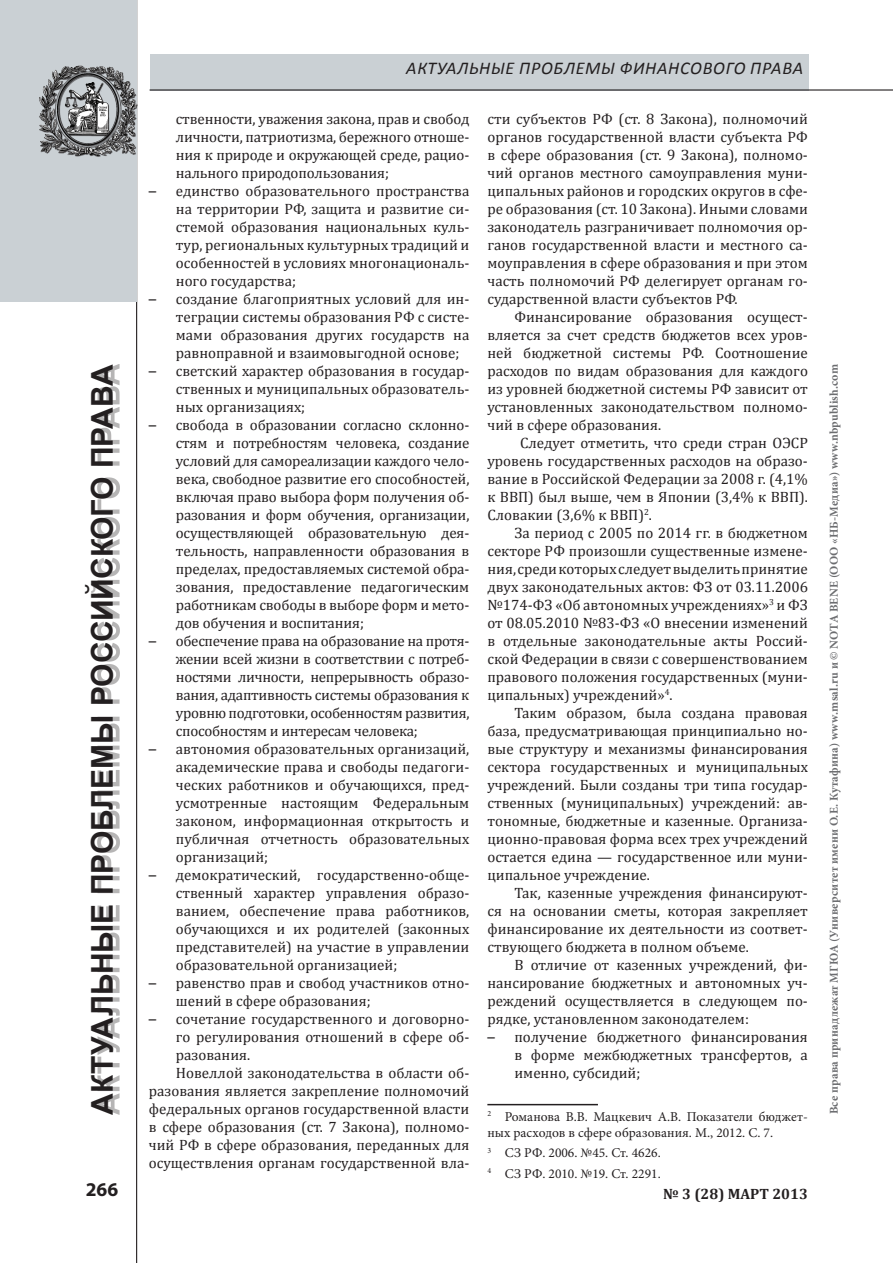
<style>
.page{position:relative;width:893px;height:1263px;background:#fff}
.page>*{position:absolute;margin:0;border:0;box-sizing:border-box;transform-origin:0 0}
.t1{font:700 30px "Arial";letter-spacing:-.01em;color:#231f20}
.t2{font:700 19.5px "Myriad Pro";color:#231f20}
.t3{font:italic 18px "Calibri";color:#231f20}
.t4{font:15px/18px "Cambria";color:#231f20;text-align:justify}
.t5{font:700 15px "Cambria";color:#231f20}
.t6{font:13.5px/16.2px "Minion Pro";color:#231f20}
.t7{font:700 12px "Minion Pro";letter-spacing:.02em;color:#6c6d70}
.s1{font-family:"Calibri"}
</style>
<div class="page">
<hr style="left:136px;top:0;width:1px;height:1263px;background:#231f20">
<div style="left:0;top:0;width:136px;height:301px;background:#cad0d4"></div>
<div style="left:92px;top:364px;width:28px;height:751px;background:#231f20;opacity:.33"></div>
<div style="left:150px;top:54px;width:658px;height:36px;background:#cad0d4"></div>
<hr style="left:150px;top:89px;width:743px;height:2px;background:#231f20">
<img style="left:39px;top:54px;width:99px;height:111px">
<hr style="left:487px;top:1104px;width:111px;height:1px;background:#231f20">
<p class="t3" style="left:406px;top:57px;width:12px">актуал</p>
<p class="t3" style="left:469px;top:57px;width:63px">ьные проблем</p>
<p class="t3" style="left:601px;top:57px;width:31px">ы финансового</p>
<p class="t3" style="left:750px;top:57px;width:12px">права</p>
<p class="t4" style="left:176px;top:110px;width:295px">ственности, уважения закона, прав и свобод личности, патриотизма, бережного отноше&shy;ния к природе и окружающей среде, рацио&shy;нального природопользования;</p>
<p class="t4" style="left:176px;top:182px;width:295px;text-indent:-27px"><span class="s1">–</span> единство образовательного пространства на территории РФ, защита и развитие си&shy;стемой образования национальных куль&shy;тур, региональных культурных традиций и особенностей в условиях многонациональ&shy;ного государства;</p>
<p class="t4" style="left:176px;top:290px;width:295px;text-indent:-27px"><span class="s1">–</span> создание благоприятных условий для ин&shy;теграции системы образования РФ с систе&shy;мами образования других государств на равноправной и взаимовыгодной основе;</p>
<p class="t4" style="left:176px;top:362px;width:295px;text-indent:-27px"><span class="s1">–</span> светский характер образования в государ&shy;ственных и муниципальных образователь&shy;ных организациях;</p>
<p class="t4" style="left:176px;top:416px;width:295px;text-indent:-27px"><span class="s1">–</span> свобода в образовании согласно склонно&shy;стям и потребностям человека, создание условий для самореализации каждого чело&shy;века, свободное развитие его способностей, включая право выбора форм получения об&shy;разования и форм обучения, организации, осуществляющей образовательную дея&shy;тельность, направленности образования в пределах, предоставляемых системой обра&shy;зования, предоставление педагогическим работникам свободы в выборе форм и мето&shy;дов обучения и воспитания;</p>
<p class="t4" style="left:176px;top:632px;width:295px;text-indent:-27px"><span class="s1">–</span> обеспечение права на образование на протя&shy;жении всей жизни в соответствии с потреб&shy;ностями личности, непрерывность образо&shy;вания, адаптивность системы образования к уровню подготовки, особенностям развития, способностям и интересам человека;</p>
<p class="t4" style="left:176px;top:740px;width:295px;text-indent:-27px"><span class="s1">–</span> автономия образовательных организаций, академические права и свободы педагоги&shy;ческих работников и обучающихся, пред&shy;усмотренные настоящим Федеральным законом, информационная открытость и публичная отчетность образовательных организаций;</p>
<p class="t4" style="left:176px;top:866px;width:295px;text-indent:-27px"><span class="s1">–</span> демократический, государственно-обще&shy;ственный характер управления образо&shy;ванием, обеспечение права работников, обучающихся и их родителей (законных представителей) на участие в управлении образовательной организацией;</p>
<p class="t4" style="left:176px;top:974px;width:295px;text-indent:-27px"><span class="s1">–</span> равенство прав и свобод участников отно&shy;шений в сфере образования;</p>
<p class="t4" style="left:149px;top:1010px;width:322px"><span class="s1">–</span> сочетание государственного и договорно-</p>
<p class="t4" style="left:176px;top:1028px;width:295px">го регулирования отношений в сфере об-</p>
<p class="t4" style="left:176px;top:1046px;width:76px">разования.</p>
<p class="t4" style="left:176px;top:1064px;width:295px">Новеллой законодательства в области об-</p>
<p class="t4" style="left:149px;top:1082px;width:322px">разования является закрепление полномочий</p>
<p class="t4" style="left:149px;top:1100px;width:322px">федеральных органов государственной власти</p>
<p class="t4" style="left:149px;top:1118px;width:322px">в сфере образования (ст. 7 Закона), полномо-</p>
<p class="t4" style="left:149px;top:1136px;width:322px">чий РФ в сфере образования, переданных для</p>
<p class="t4" style="left:149px;top:1154px;width:322px">осуществления органам государственной вла-</p>
<p class="t4" style="left:487px;top:110px;width:322px">сти субъектов РФ (ст. 8 Закона), полномочий органов государственной власти субъекта РФ в сфере образования (ст. 9 Закона), полномо&shy;чий органов местного самоуправления муни&shy;ципальных районов и городских округов в сфе&shy;ре образования (ст. 10 Закона). Иными словами законодатель разграничивает полномочия ор&shy;ганов государственной власти и местного са&shy;моуправления в сфере образования и при этом часть полномочий РФ делегирует органам го&shy;сударственной власти субъектов РФ.</p>
<p class="t4" style="left:487px;top:308px;width:322px;text-indent:27px">Финансирование образования осущест&shy;вляется за счет средств бюджетов всех уров&shy;ней бюджетной системы РФ. Соотношение расходов по видам образования для каждого из уровней бюджетной системы РФ зависит от установленных законодательством полномо&shy;чий в сфере образования.</p>
<p class="t4" style="left:487px;top:434px;width:322px;text-indent:33px">Следует отметить, что среди стран ОЭСР уровень государственных расходов на образо&shy;вание в Российской Федерации за 2008 г. (4,1% к ВВП) был выше, чем в Японии (3,4% к ВВП).<br>Словакии (3,6% к ВВП)<sup>2</sup>.</p>
<p class="t4" style="left:487px;top:524px;width:322px;text-indent:27px">За период с 2005 по 2014 гг. в бюджетном секторе РФ произошли существенные измене&shy;ния, среди которых следует выделить принятие двух законодательных актов: ФЗ от 03.11.2006 №174-ФЗ «Об автономных учреждениях»<sup>3</sup> и ФЗ от 08.05.2010 №83-ФЗ «О внесении изменений в отдельные законодательные акты Россий&shy;ской Федерации в связи с совершенствованием правового положения государственных (муни&shy;ципальных) учреждений»<sup>4</sup>.</p>
<p class="t4" style="left:487px;top:704px;width:322px;text-indent:27px">Таким образом, была создана правовая база, предусматривающая принципиально но&shy;вые структуру и механизмы финансирования сектора государственных и муниципальных учреждений. Были созданы три типа государ&shy;ственных (муниципальных) учреждений: ав&shy;тономные, бюджетные и казенные. Организа&shy;ционно-правовая форма всех трех учреждений остается едина — государственное или муни&shy;ципальное учреждение.</p>
<p class="t4" style="left:487px;top:884px;width:322px;text-indent:27px">Так, казенные учреждения финансируют&shy;ся на основании сметы, которая закрепляет финансирование их деятельности из соответ&shy;ствующего бюджета в полном объеме.</p>
<p class="t4" style="left:487px;top:956px;width:322px;text-indent:27px">В отличие от казенных учреждений, фи&shy;нансирование бюджетных и автономных уч&shy;реждений осуществляется в следующем по&shy;рядке, установленном законодателем:</p>
<p class="t4" style="left:514px;top:1028px;width:295px;text-indent:-27px"><span class="s1">–</span> получение бюджетного финансирования в форме межбюджетных трансфертов, а именно, субсидий;</p>
<p class="t6" style="left:487px;top:1108px;width:322px"><sup>2</sup> Романова В.В. Мацкевич А.В. Показатели бюджет&shy;ных расходов в сфере образования. М., 2012. С. 7.</p>
<p class="t6" style="left:487px;top:1143px;width:175px;line-height:20.4px"><sup>3</sup> СЗ РФ. 2006. №45. Ст. 4626.<br><sup>4</sup> СЗ РФ. 2010. №19. Ст. 2291.</p>
<h1 class="t1" style="left:83px;top:1115px;width:747px;rotate:-90deg">Актуальные проблемы российского права</h1>
<p class="t7" style="left:825px;top:1114px;width:752px;rotate:-90deg">Все права принадлежат МГЮА (Университет имени О.Е. Кутафина) www.msal.ru и © NOTA BENE (ООО «НБ-Медиа») www.nbpublish.com</p>
<h2 class="t2" style="left:86px;top:1177px;width:34px">266</h2>
<p class="t5" style="left:663px;top:1183px;width:146px">№ 3 (28) март 2013</p>
</div>
